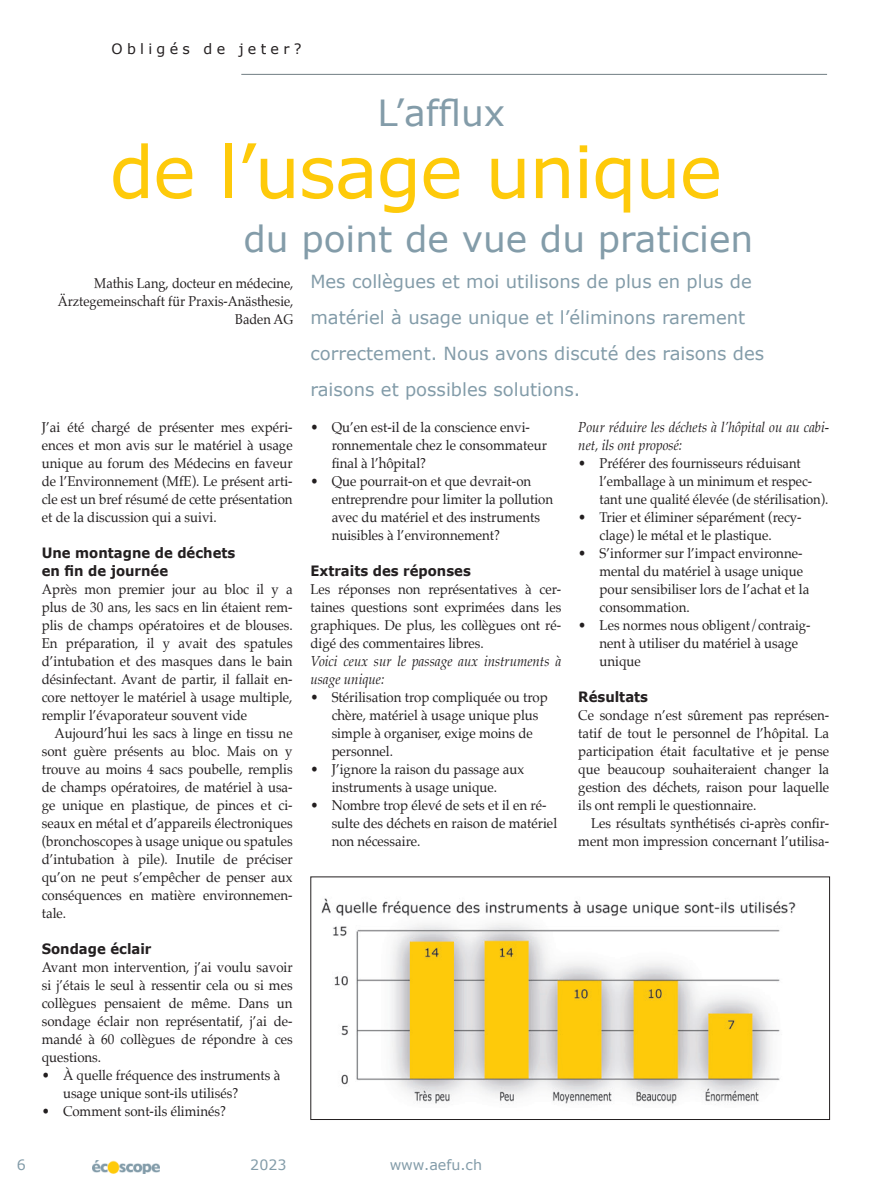
<style>
.page{position:relative;width:893px;height:1191px;background:#fff}
.page>*{position:absolute;margin:0;border:0;box-sizing:border-box;transform-origin:0 0}
.t1{font:72px "Verdana";letter-spacing:-.02em;color:#feca0a}
.t2{font:36px "Verdana";color:#839ca9}
.t3{font:18px "Verdana";color:#839ca9}
.t4{font:14.25px/18px "Palatino";color:#231f20;scale:.93 1}
.t5{font:italic 14.25px/18px "Palatino";color:#231f20;scale:.93 1}
.t6{font:14.25px/18px "Palatino";color:#231f20;scale:.91 1}
.ZT{font:700 14.25px "Verdana";color:#231f20;scale:.93 1}
.t7{font:14.25px/18px "Palatino";color:#231f20;text-align:right;scale:.9 1}
.t8{font:14.25px "Verdana";color:#839ca9}
.t9{font:14.25px "Verdana";letter-spacing:.3em;color:#231f20}
</style>
<div class="page">
<img style="left:92px;top:1160px;width:67px;height:13px">
<hr style="left:241px;top:74px;width:586px;height:1px;background:#717d83">
<img style="left:321px;top:898px;width:475px;height:206px">
<p class="t9" style="left:112px;top:40px;width:191px">Obligés de jeter?</p>
<p class="t2" style="left:377px;top:90px;width:129px">L’afflux</p>
<p class="t1" style="left:109px;top:126px;width:614px">de l’usage unique</p>
<p class="t2" style="left:243px;top:216px;width:511px">du point de vue du praticien</p>
<p class="t3" style="left:310px;top:270px;width:443px">Mes collègues et moi utilisons de plus en plus de</p>
<p class="t3" style="left:310px;top:306px;width:436px">matériel à usage unique et l’éliminons rarement</p>
<p class="t3" style="left:310px;top:342px;width:455px">correctement. Nous avons discuté des raisons des</p>
<p class="t3" style="left:310px;top:378px;width:272px">raisons et possibles solutions.</p>
<p class="t7" style="left:94px;top:274px;width:223px">Mathis Lang, docteur en médecine,</p>
<p class="t7" style="left:58px;top:292px;width:263px">Ärztegemeinschaft für Praxis-Anästhesie,<br>Baden AG</p>
<p class="t4" style="left:42px;top:418px;width:271px;text-align:justify">J’ai été chargé de présenter mes expéri&shy;ences et mon avis sur le matériel à usage unique au forum des Médecins en faveur de l’Environnement (MfE). Le présent arti&shy;cle est un bref résumé de cette présentation et de la discussion qui a suivi.</p>
<p class="ZT" style="left:42px;top:543px;width:210px">Une montagne de déchets</p>
<p class="ZT" style="left:42px;top:561px;width:137px">en fin de journée</p>
<p class="t4" style="left:42px;top:580px;width:271px;text-align:justify">Après mon premier jour au bloc il y a plus de 30 ans, les sacs en lin étaient rem&shy;plis de champs opératoires et de blouses.<br>En préparation, il y avait des spatules d’intubation et des masques dans le bain désinfectant. Avant de partir, il fallait en&shy;core nettoyer le matériel à usage multiple, remplir l’évaporateur souvent vide</p>
<p class="t4" style="left:42px;top:724px;width:271px;text-align:justify;text-indent:13px">Aujourd’hui les sacs à linge en tissu ne sont guère présents au bloc. Mais on y trouve au moins 4 sacs poubelle, remplis de champs opératoires, de matériel à usa&shy;ge unique en plastique, de pinces et ci&shy;seaux en métal et d’appareils électroniques (bronchoscopes à usage unique ou spatules d’intubation à pile). Inutile de préciser qu’on ne peut s’empêcher de penser aux conséquences en matière environnemen&shy;tale.</p>
<p class="ZT" style="left:42px;top:939px;width:120px">Sondage éclair</p>
<p class="t4" style="left:42px;top:958px;width:271px;text-align:justify">Avant mon intervention, j’ai voulu savoir si j’étais le seul à ressentir cela ou si mes collègues pensaient de même. Dans un sondage éclair non représentatif, j’ai de&shy;mandé à 60 collègues de répondre à ces questions.</p>
<p class="t4" style="left:63px;top:1066px;width:235px;text-indent:-21px">• À quelle fréquence des instruments à usage unique sont-ils utilisés?</p>
<p class="t4" style="left:42px;top:1102px;width:199px">• Comment sont-ils éliminés?</p>
<p class="t4" style="left:332px;top:418px;width:233px;text-indent:-21px">• Qu’en est-il de la conscience envi&shy;ronnementale chez le consommateur final à l’hôpital?</p>
<p class="t4" style="left:332px;top:472px;width:240px;text-indent:-21px">• Que pourrait-on et que devrait-on entreprendre pour limiter la pollution avec du matériel et des instruments nuisibles à l’environnement?</p>
<p class="ZT" style="left:310px;top:561px;width:174px">Extraits des réponses</p>
<p class="t4" style="left:310px;top:580px;width:271px;text-align:justify">Les réponses non représentatives à cer&shy;taines questions sont exprimées dans les graphiques. De plus, les collègues ont ré&shy;digé des commentaires libres.</p>
<p class="t5" style="left:310px;top:652px;width:271px">Voici ceux sur le passage aux instruments à usage unique:</p>
<p class="t4" style="left:332px;top:688px;width:234px;text-indent:-21px">• Stérilisation trop compliquée ou trop chère, matériel à usage unique plus simple à organiser, exige moins de personnel.</p>
<p class="t4" style="left:310px;top:760px;width:232px;text-align:center">• J’ignore la raison du passage aux instruments à usage unique.</p>
<p class="t4" style="left:332px;top:796px;width:244px;text-indent:-21px">• Nombre trop élevé de sets et il en ré&shy;sulte des déchets en raison de matériel non nécessaire.</p>
<p class="t8" style="left:17px;top:1156px;width:11px">6</p>
<p class="t8" style="left:250px;top:1156px;width:38px">2023</p>
<p class="t8" style="left:390px;top:1156px;width:94px">www.aefu.ch</p>
<p class="t5" style="left:578px;top:418px;width:271px">Pour réduire les déchets à l’hôpital ou au cabi&shy;net, ils ont proposé:</p>
<p class="t6" style="left:600px;top:454px;width:253px;text-indent:-21px">• Préférer des fournisseurs réduisant l’emballage à un minimum et respec&shy;tant une qualité élevée (de stérilisation).</p>
<p class="t4" style="left:578px;top:508px;width:242px;text-align:center">• Trier et éliminer séparément (recy&shy;clage) le métal et le plastique.</p>
<p class="t4" style="left:600px;top:544px;width:227px;text-indent:-21px">• S’informer sur l’impact environne&shy;mental du matériel à usage unique pour sensibiliser lors de l’achat et la consommation.</p>
<p class="t4" style="left:600px;top:616px;width:229px;text-indent:-21px">• Les normes nous obligent/contraig&shy;nent à utiliser du matériel à usage unique</p>
<p class="ZT" style="left:578px;top:687px;width:77px">Résultats</p>
<p class="t4" style="left:578px;top:706px;width:271px;text-align:justify">Ce sondage n’est sûrement pas représen&shy;tatif de tout le personnel de l’hôpital. La participation était facultative et je pense que beaucoup souhaiteraient changer la gestion des déchets, raison pour laquelle ils ont rempli le questionnaire.</p>
<p class="t4" style="left:578px;top:814px;width:271px;text-align:right">Les résultats synthétisés ci-après confir&shy;ment mon impression concernant l’utilisa-</p>
</div>
